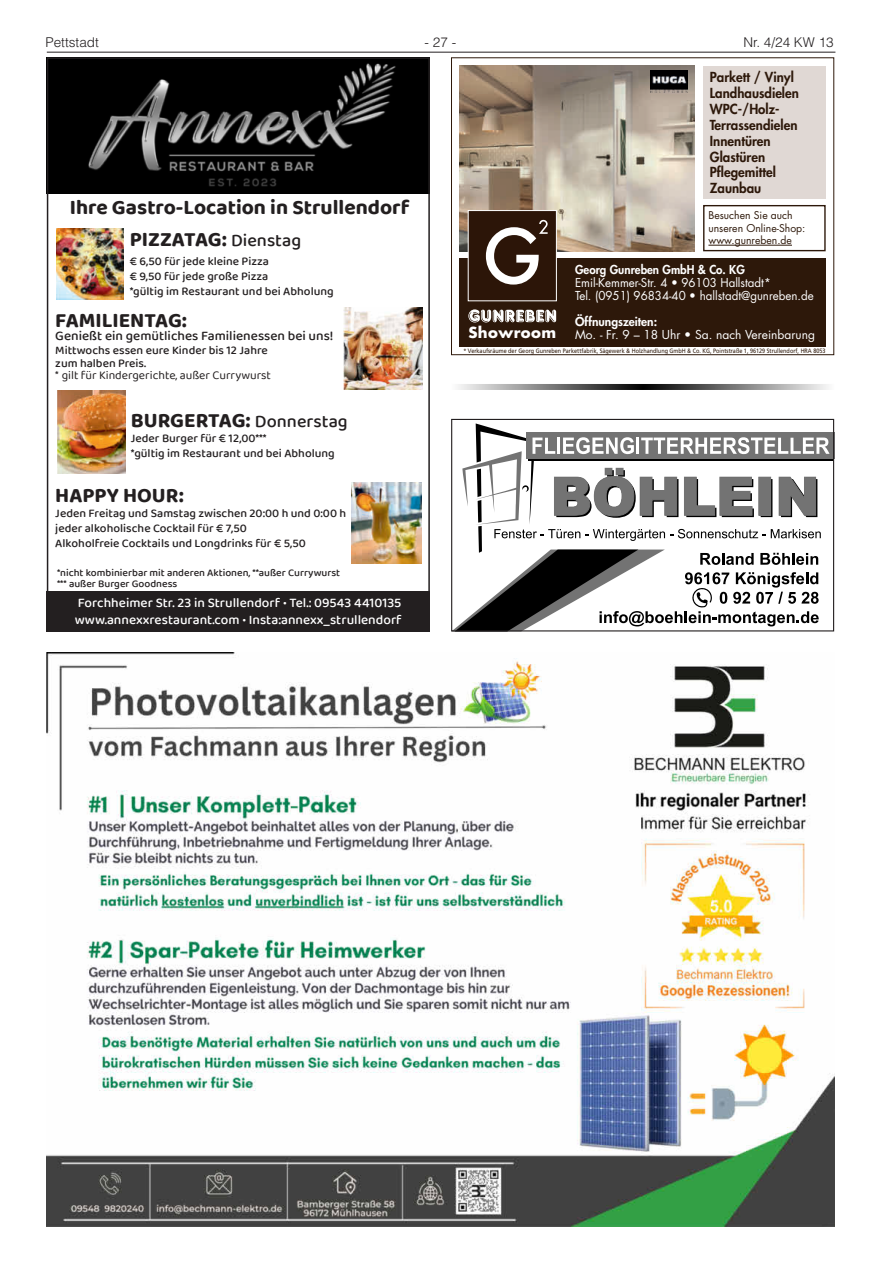
<style>
.page{position:relative;width:881px;height:1263px;background:#fff}
.page>*{position:absolute;margin:0;border:0;box-sizing:border-box;transform-origin:0 0}
.t1{font:700 21px/31.7px "Baloo 2";color:#231f20}
.t2{font:700 14.85px "Futura Std";letter-spacing:.03em;color:#fff}
.t3{font:500 13.5px/16.2px "Baloo Thambi 2";color:#fff}
.t4{font:800 13.5px/15.9px "Futura Std";color:#2d180a}
.t5{font:500 13.5px "Baloo 2";color:#231f20}
.t6{font:300 13.5px "Helvetica LT";color:#231f20}
.t7{font:500 12px/15px "Baloo 2";color:#231f20}
.t8{font:12px/13px "Futura Std";color:#fff;scale:.96 1}
.t9{font:12px "Baloo 2";color:#231f20}
.t10{font:12px "Futura Std";color:#fff}
.t11{font:800 12px "Futura Std";color:#fff;scale:.96 1}
.t12{font:800 12px "Futura Std";color:#fff}
.t13{font:500 10.5px/11.7px "Baloo 2";color:#231f20}
.t14{font:10.5px/12.5px "Futura Std";color:#2d180a}
.t15{font:500 6.9px "Futura BT";color:#2d180a}
.t16{font:6.3px "Frutiger LT Std";color:#2d180a;scale:.87 1}
.s1{font-weight:500;font-size:18px}
</style>
<div class="page">
<hr style="left:47px;top:52px;width:788px;height:1px;background:#231f20">
<div style="left:459px;top:258px;width:366px;height:89px;background:#2d180a"></div>
<div style="left:451px;top:57px;width:382px;height:298px;border:1px solid #2d180a"></div>
<img style="left:459px;top:66px;width:235px;height:185px">
<div style="left:702px;top:66px;width:123px;height:133px;background:#e0d8d4"></div>
<svg style="left:468px;top:309px;width:88px;height:13px"></svg>
<div style="left:467px;top:210px;width:89px;height:91px;background:#2c1508"></div>
<svg style="left:485px;top:220px;width:62px;height:65px"></svg>
<div style="left:702px;top:205px;width:123px;height:46px;border:1px solid #2d180a"></div>
<hr style="left:708px;top:245px;width:83px;height:1px;background:#2d180a">
<img style="left:650px;top:71px;width:37px;height:21px">
<img style="left:47px;top:653px;width:786px;height:574px">
<img style="left:50px;top:60px;width:376px;height:133px">
<div style="left:47px;top:591px;width:382px;height:40px;background:#231f20"></div>
<div style="left:47px;top:57px;width:382px;height:574px;border:2px solid #231f20"></div>
<img style="left:58px;top:391px;width:67px;height:83px">
<img style="left:56px;top:229px;width:67px;height:71px">
<img style="left:351px;top:482px;width:70px;height:81px">
<img style="left:344px;top:307px;width:78px;height:82px">
<svg style="left:454px;top:423px;width:375px;height:206px"></svg>
<div style="left:451px;top:419px;width:382px;height:212px;border:1px solid #231f20"></div>
<svg style="left:458px;top:384px;width:370px;height:6px;background:#7a7a7a"></svg>
<p class="t6" style="left:45px;top:34px;width:55px">Pettstadt</p>
<p class="t6" style="left:424px;top:34px;width:33px">- 27 -</p>
<p class="t6" style="left:743px;top:34px;width:92px">Nr. 4/24 KW 13</p>
<h1 class="t1" style="left:130px;top:191px;width:281px;text-indent:-60px">Ihre Gastro-Location in Strullendorf<br>PIZZATAG: <span class="s1">Dienstag</span></h1>
<p class="t7" style="left:130px;top:254px;width:205px">€ 6,50 für jede kleine Pizza<br>€ 9,50 für jede große Pizza<br>*gültig im Restaurant und bei Abholung</p>
<h1 class="t1" style="left:55px;top:303px;width:133px">FAMILIENTAG:</h1>
<p class="t5" style="left:55px;top:326px;width:279px">Genießt ein gemütliches Familienessen bei uns!</p>
<p class="t7" style="left:55px;top:343px;width:214px;line-height:13.5px">Mittwochs essen eure Kinder bis 12 Jahre zum halben Preis.</p>
<p class="t9" style="left:55px;top:367px;width:217px">* gilt für Kindergerichte, außer Currywurst</p>
<h1 class="t1" style="left:131px;top:404px;width:218px">BURGERTAG: <span class="s1">Donnerstag</span></h1>
<p class="t7" style="left:131px;top:431px;width:205px">Jeder Burger für € 12,00***<br>*gültig im Restaurant und bei Abholung</p>
<h1 class="t1" style="left:55px;top:479px;width:130px">HAPPY HOUR:</h1>
<p class="t7" style="left:55px;top:506px;width:292px">Jeden Freitag und Samstag zwischen 20:00 h und 0:00 h jeder alkoholische Cocktail für € 7,50<br>Alkoholfreie Cocktails und Longdrinks für € 5,50</p>
<p class="t13" style="left:57px;top:567px;width:285px">*nicht kombinierbar mit anderen Aktionen, **außer Currywurst *** außer Burger Goodness</p>
<p class="t3" style="left:75px;top:595px;width:328px">Forchheimer Str. 23 in Strullendorf • Tel.: 09543 4410135 www.annexxrestaurant.com • Insta:annexx_strullendorf</p>
<p class="t4" style="left:709px;top:69px;width:90px">Parkett / Vinyl<br>Landhausdielen<br>WPC-/Holz-<br>Terrassendielen<br>Innentüren<br>Glastüren<br>Pflegemittel<br>Zaunbau</p>
<p class="t15" style="left:558px;top:208px;width:7px">®</p>
<p class="t14" style="left:708px;top:209px;width:98px">Besuchen Sie auch unseren Online-Shop: www.gunreben.de</p>
<p class="t11" style="left:575px;top:262px;width:178px">Georg Gunreben GmbH &amp; Co. KG</p>
<p class="t8" style="left:575px;top:276px;width:250px">Emil-Kemmer-Str. 4 • 96103 Hallstadt*<br>Tel. (0951) 96834-40 • hallstadt@gunreben.de</p>
<p class="t12" style="left:575px;top:314px;width:84px">Öffnungszeiten:</p>
<p class="t10" style="left:575px;top:327px;width:241px">Mo. - Fr. 9 – 18 Uhr • Sa. nach Vereinbarung</p>
<p class="t16" style="left:463px;top:347px;width:418px">* Verkaufsräume der Georg Gunreben Parkettfabrik, Sägewerk &amp; Holzhandlung GmbH &amp; Co. KG, Pointstraße 1, 96129 Strullendorf, HRA 8053</p>
<p class="t2" style="left:468px;top:323px;width:89px">Showroom</p>
</div>
